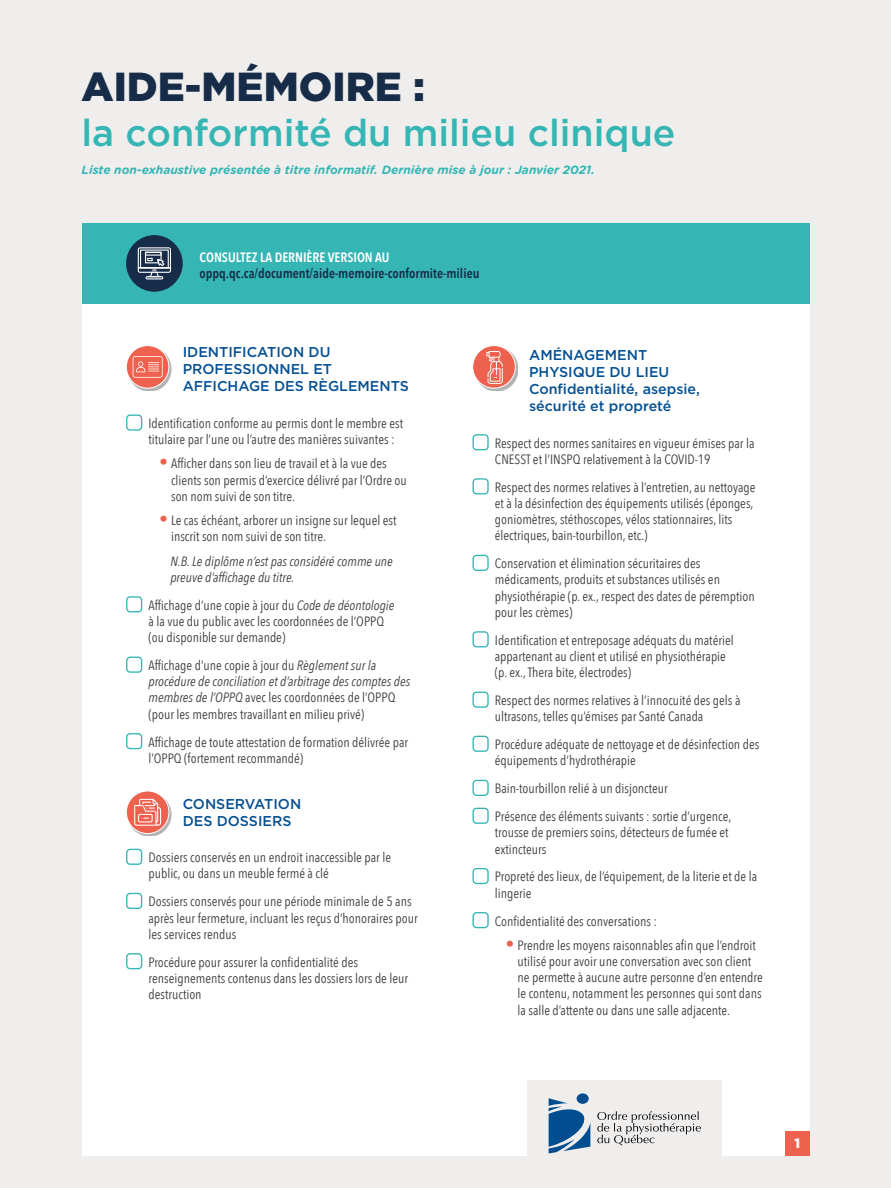
<style>
.page{position:relative;width:891px;height:1188px;background:#f0eeed}
.page>*{position:absolute;margin:0;border:0;box-sizing:border-box;transform-origin:0 0}
.t1{font:900 40.5px "Gotham";color:#162c48}
.t2{font:500 37.5px "Gotham";color:#35b6b4}
.t3{font:500 14.25px/17.1px "Gotham";color:#055093}
.t4{font:13.5px/16.2px "Avenir Next Condensed";color:#404042}
.t5{font:italic 13.5px/16.2px "Avenir Next Condensed";color:#404042}
.t6{font:600 13.5px "Avenir Next Condensed";color:#162c48}
.t7{font:600 13.5px "Avenir Next Condensed";color:#fff}
.t8{font:900 13.5px "Gotham";color:#fff}
.t9{font:italic 700 12px "Gotham Rounded";color:#35b6b4}
.s1{font-family:"Gotham";font-weight:900;font-size:18px;color:#ee614f}
.s2{font-style:italic}
</style>
<div class="page">
<div style="left:82px;top:303px;width:727px;height:853px;background:#fff"></div>
<div style="left:82px;top:223px;width:727px;height:80px;background:#35b6b4"></div>
<div style="left:128px;top:347px;width:43px;height:44px;background:#000;opacity:.3"></div>
<div style="left:126px;top:346px;width:43px;height:42px;background:#ee614f;border-radius:50%"></div>
<svg style="left:133px;top:356px;width:30px;height:22px"></svg>
<div style="left:126px;top:345px;width:43px;height:43px;border:1px solid #fff;border-radius:50%"></div>
<div style="left:126px;top:414px;width:16px;height:17px;border:1px solid #35b6b4;border-radius:3px"></div>
<div style="left:126px;top:596px;width:16px;height:16px;border:1px solid #35b6b4;border-radius:3px"></div>
<div style="left:126px;top:657px;width:16px;height:16px;border:1px solid #35b6b4;border-radius:3px"></div>
<div style="left:126px;top:733px;width:16px;height:16px;border:1px solid #35b6b4;border-radius:3px"></div>
<div style="left:128px;top:793px;width:43px;height:43px;background:#000;opacity:.3"></div>
<svg style="left:126px;top:791px;width:43px;height:43px"></svg>
<svg style="left:134px;top:799px;width:27px;height:27px"></svg>
<div style="left:126px;top:791px;width:43px;height:43px;border:1px solid #fff;border-radius:50%"></div>
<div style="left:126px;top:849px;width:16px;height:16px;border:1px solid #35b6b4;border-radius:3px"></div>
<div style="left:126px;top:893px;width:16px;height:16px;border:1px solid #35b6b4;border-radius:3px"></div>
<div style="left:126px;top:953px;width:16px;height:16px;border:1px solid #35b6b4;border-radius:3px"></div>
<div style="left:475px;top:347px;width:43px;height:44px;background:#000;opacity:.3"></div>
<div style="left:473px;top:346px;width:42px;height:42px;background:#ee614f;border-radius:50%"></div>
<svg style="left:486px;top:351px;width:17px;height:33px"></svg>
<div style="left:472px;top:345px;width:44px;height:43px;border:1px solid #fff;border-radius:50%"></div>
<div style="left:473px;top:434px;width:16px;height:16px;border:1px solid #35b6b4;border-radius:3px"></div>
<div style="left:473px;top:478px;width:16px;height:16px;border:1px solid #35b6b4;border-radius:3px"></div>
<div style="left:473px;top:555px;width:16px;height:16px;border:1px solid #35b6b4;border-radius:3px"></div>
<div style="left:473px;top:631px;width:16px;height:16px;border:1px solid #35b6b4;border-radius:3px"></div>
<div style="left:473px;top:692px;width:16px;height:16px;border:1px solid #35b6b4;border-radius:3px"></div>
<div style="left:473px;top:736px;width:16px;height:16px;border:1px solid #35b6b4;border-radius:3px"></div>
<div style="left:473px;top:780px;width:16px;height:16px;border:1px solid #35b6b4;border-radius:3px"></div>
<div style="left:473px;top:808px;width:16px;height:16px;border:1px solid #35b6b4;border-radius:3px"></div>
<div style="left:473px;top:868px;width:16px;height:16px;border:1px solid #35b6b4;border-radius:3px"></div>
<div style="left:473px;top:912px;width:16px;height:16px;border:1px solid #35b6b4;border-radius:3px"></div>
<div style="left:126px;top:235px;width:57px;height:57px;background:#162c48;border-radius:50%"></div>
<hr style="left:146px;top:276px;width:17px;height:3px;background:#fff;border-radius:2px">
<svg style="left:138px;top:247px;width:33px;height:31px"></svg>
<div style="left:528px;top:1080px;width:194px;height:108px;background:#f0eeed"></div>
<svg style="left:597px;top:1111px;width:104px;height:35px"></svg>
<div style="left:577px;top:1093px;width:12px;height:11px;background:#004d8f;border-radius:50%"></div>
<svg style="left:549px;top:1098px;width:41px;height:55px"></svg>
<div style="left:785px;top:1131px;width:24px;height:25px;background:#ee614f"></div>
<h1 class="t1" style="left:82px;top:63px;width:345px">AIDE-MÉMOIRE :</h1>
<h2 class="t2" style="left:82px;top:108px;width:596px">la conformité du milieu clinique</h2>
<p class="t9" style="left:82px;top:161px;width:515px">Liste non-exhaustive présentée à titre informatif. Dernière mise à jour : Janvier 2021.</p>
<p class="t7" style="left:200px;top:246px;width:192px">CONSULTEZ LA DERNIÈRE VERSION AU</p>
<p class="t6" style="left:200px;top:262px;width:282px">oppq.qc.ca/document/aide-memoire-conformite-milieu</p>
<p class="t3" style="left:183px;top:343px;width:228px">IDENTIFICATION DU<br>PROFESSIONNEL ET<br>AFFICHAGE DES RÈGLEMENTS</p>
<p class="t4" style="left:148px;top:415px;width:256px">Identification conforme au permis dont le membre est titulaire par l’une ou l’autre des manières suivantes :</p>
<p class="t4" style="left:171px;top:455px;width:237px;text-indent:-12px"><span class="s1">•</span> Afficher dans son lieu de travail et à la vue des clients son permis d’exercice délivré par l’Ordre ou son nom suivi de son titre.</p>
<p class="t4" style="left:171px;top:512px;width:227px;text-indent:-12px"><span class="s1">•</span> Le cas échéant, arborer un insigne sur lequel est inscrit son nom suivi de son titre.</p>
<p class="t5" style="left:170px;top:553px;width:224px">N.B. Le diplôme n’est pas considéré comme une preuve d’affichage du titre.</p>
<p class="t4" style="left:148px;top:596px;width:248px">Affichage d’une copie à jour du <span class="s2">Code de déontologie </span>à la vue du public avec les coordonnées de l’OPPQ (ou disponible sur demande)</p>
<p class="t4" style="left:148px;top:657px;width:263px">Affichage d’une copie à jour du <span class="s2">Règlement sur la procédure de conciliation et d’arbitrage des comptes des membres de l’OPPQ</span> avec les coordonnées de l’OPPQ (pour les membres travaillant en milieu privé)</p>
<p class="t4" style="left:148px;top:733px;width:261px">Affichage de toute attestation de formation délivrée par l’OPPQ (fortement recommandé)</p>
<p class="t3" style="left:183px;top:795px;width:120px">CONSERVATION<br>DES DOSSIERS</p>
<p class="t4" style="left:148px;top:849px;width:244px">Dossiers conservés en un endroit inaccessible par le public, ou dans un meuble fermé à clé</p>
<p class="t4" style="left:148px;top:893px;width:271px">Dossiers conservés pour une période minimale de 5 ans après leur fermeture, incluant les reçus d’honoraires pour les services rendus</p>
<p class="t4" style="left:148px;top:953px;width:261px">Procédure pour assurer la confidentialité des renseignements contenus dans les dossiers lors de leur destruction</p>
<p class="t3" style="left:529px;top:346px;width:172px">AMÉNAGEMENT<br>PHYSIQUE DU LIEU<br>Confidentialité, asepsie, sécurité et propreté</p>
<p class="t4" style="left:495px;top:434px;width:261px">Respect des normes sanitaires en vigueur émises par la<br>CNESST et l’INSPQ relativement à la COVID-19</p>
<p class="t4" style="left:495px;top:478px;width:262px">Respect des normes relatives à l’entretien, au nettoyage et à la désinfection des équipements utilisés (éponges, goniomètres, stéthoscopes, vélos stationnaires, lits électriques, bain-tourbillon, etc.)</p>
<p class="t4" style="left:495px;top:555px;width:262px">Conservation et élimination sécuritaires des médicaments, produits et substances utilisés en physiothérapie (p. ex., respect des dates de péremption pour les crèmes)</p>
<p class="t4" style="left:495px;top:631px;width:240px">Identification et entreposage adéquats du matériel appartenant au client et utilisé en physiothérapie (p. ex., Thera bite, électrodes)</p>
<p class="t4" style="left:495px;top:692px;width:247px">Respect des normes relatives à l’innocuité des gels à ultrasons, telles qu’émises par Santé Canada</p>
<p class="t4" style="left:495px;top:736px;width:266px">Procédure adéquate de nettoyage et de désinfection des équipements d’hydrothérapie</p>
<p class="t4" style="left:495px;top:774px;width:238px;line-height:27.9px">Bain-tourbillon relié à un disjoncteur<br>Présence des éléments suivants : sortie d’urgence,</p>
<p class="t4" style="left:495px;top:824px;width:235px">trousse de premiers soins, détecteurs de fumée et extincteurs</p>
<p class="t4" style="left:495px;top:868px;width:264px">Propreté des lieux, de l’équipement, de la literie et de la lingerie</p>
<p class="t4" style="left:495px;top:912px;width:164px">Confidentialité des conversations :</p>
<p class="t4" style="left:518px;top:936px;width:247px;text-indent:-12px"><span class="s1">•</span> Prendre les moyens raisonnables afin que l’endroit utilisé pour avoir une conversation avec son client ne permette à aucune autre personne d’en entendre le contenu, notamment les personnes qui sont dans la salle d’attente ou dans une salle adjacente.</p>
<p class="t8" style="left:795px;top:1136px;width:7px">1</p>
</div>
